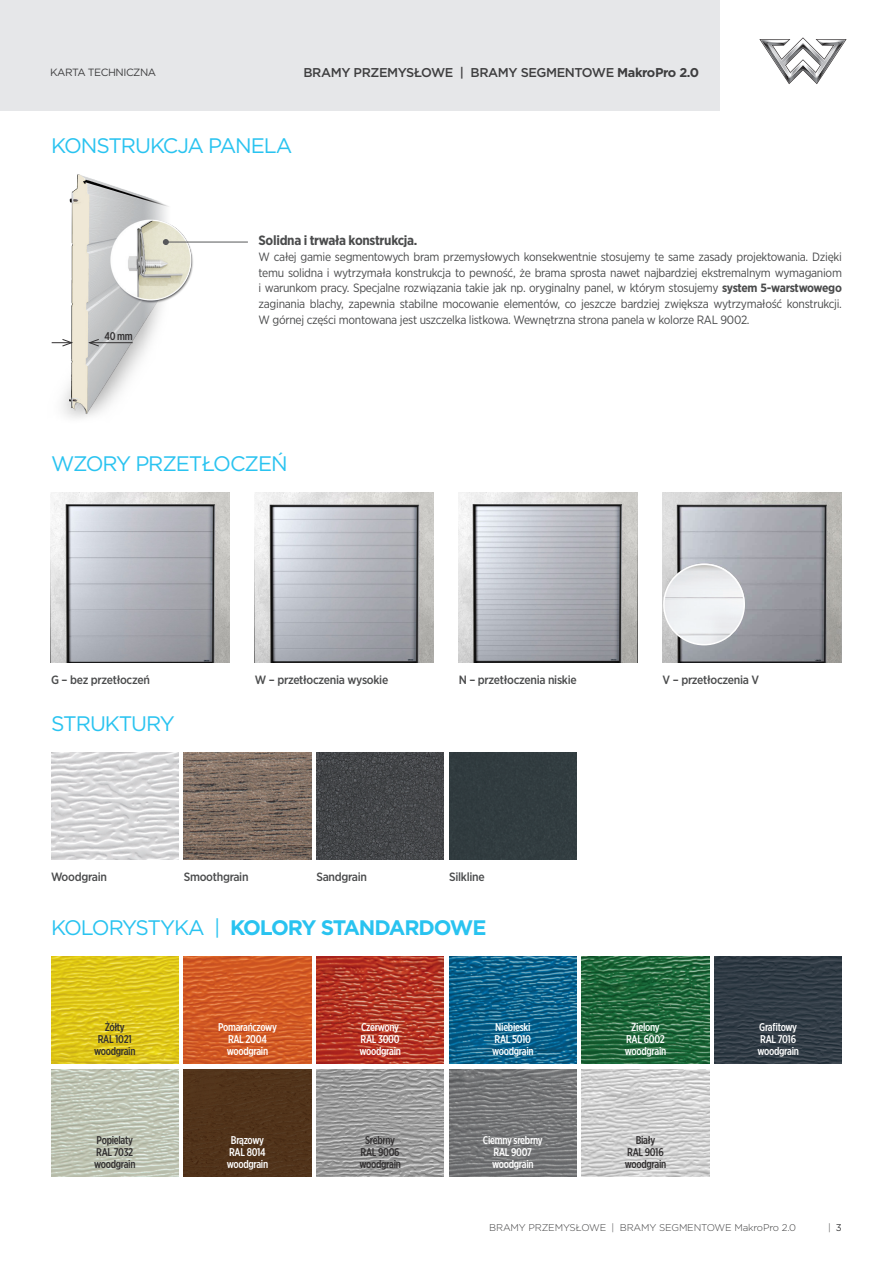
<style>
.page{position:relative;width:893px;height:1263px;background:#fff}
.page>*{position:absolute;margin:0;border:0;box-sizing:border-box;transform-origin:0 0}
.Page_header{font:21px "Gotham";letter-spacing:-.05em;color:#29c3f0}
.Page_header-2{font:700 21px "Gotham";letter-spacing:-.05em;color:#29c3f0}
.t1{font:700 13.5px "Gotham Narrow";letter-spacing:-.025em;color:#4a4b4c}
.t2{font:500 12.75px "Gotham";letter-spacing:-.03em;color:#3e3e3f}
.t3{font:12px/15.8px "Gotham Narrow";letter-spacing:-.025em;color:#4a4b4c;text-align:justify}
.t4{font:500 12px "Gotham Narrow";letter-spacing:-.025em;color:#4a4b4c}
.Maint_Text_style_8pt{font:500 11.25px "Gotham X Narrow";letter-spacing:-.025em;color:#fff}
.Maint_Text_style_8pt-2{font:500 11.25px "Gotham X Narrow";letter-spacing:-.025em;color:#312f30}
.t5{font:10.5px "Gotham";letter-spacing:-.045em;color:#3e3e3f}
.t6{font:300 9.75px "Gotham";letter-spacing:-.015em;color:#3e3e3f}
.s1{font-weight:700}
.s2{font-weight:400}
</style>
<div class="page">
<div style="left:0;top:0;width:721px;height:111px;background:#e6e7e9"></div>
<svg style="left:759px;top:37px;width:88px;height:47px"></svg>
<img style="left:51px;top:174px;width:149px;height:244px">
<img style="left:459px;top:492px;width:178px;height:170px">
<img style="left:255px;top:492px;width:178px;height:170px">
<img style="left:51px;top:492px;width:178px;height:170px">
<svg style="left:52px;top:338px;width:22px;height:9px"></svg>
<hr style="left:90px;top:342px;width:43px;height:1px;background:#312f30">
<svg style="left:87px;top:338px;width:13px;height:9px"></svg>
<img style="left:663px;top:492px;width:178px;height:170px">
<img style="left:664px;top:564px;width:80px;height:81px;border-radius:40px">
<div style="left:663px;top:564px;width:82px;height:81px;border:2px solid #fff;border-radius:50%"></div>
<hr style="left:166px;top:242px;width:82px;height:1px;background:#57585a">
<svg style="left:163px;top:239px;width:6px;height:6px"></svg>
<img style="left:51px;top:957px;width:128px;height:107px">
<img style="left:316px;top:957px;width:128px;height:107px">
<img style="left:449px;top:957px;width:128px;height:107px">
<img style="left:582px;top:957px;width:127px;height:107px">
<img style="left:714px;top:957px;width:128px;height:107px">
<img style="left:316px;top:1069px;width:128px;height:108px">
<img style="left:51px;top:1069px;width:128px;height:108px">
<img style="left:449px;top:1069px;width:128px;height:108px">
<img style="left:582px;top:1069px;width:127px;height:108px">
<div style="left:184px;top:1069px;width:127px;height:108px;background:#51331a"></div>
<img style="left:184px;top:957px;width:127px;height:107px">
<img style="left:51px;top:752px;width:128px;height:107px">
<div style="left:449px;top:752px;width:128px;height:107px;background:#313c3f"></div>
<img style="left:316px;top:752px;width:128px;height:107px">
<img style="left:184px;top:752px;width:127px;height:107px">
<p class="t5" style="left:50px;top:66px;width:108px">KARTA TECHNICZNA</p>
<p class="t2" style="left:303px;top:65px;width:397px">BRAMY PRZEMYSŁOWE | BRAMY SEGMENTOWE <span class="s1">MakroPro 2.0</span></p>
<p class="Page_header" style="left:51px;top:132px;width:243px">KONSTRUKCJA PANELA</p>
<p class="Maint_Text_style_8pt-2" style="left:105px;top:329px;width:30px">40 mm</p>
<p class="t1" style="left:259px;top:232px;width:160px">Solidna i trwała konstrukcja.</p>
<p class="t3" style="left:259px;top:249px;width:585px">W całej gamie segmentowych bram przemysłowych konsekwentnie stosujemy te same zasady projektowania. Dzięki temu solidna i wytrzymała konstrukcja to pewność, że brama sprosta nawet najbardziej ekstremalnym wymaganiom i warunkom pracy. Specjalne rozwiązania takie jak np. oryginalny panel, w którym stosujemy <span class="s1">system 5-warstwowego </span>zaginania blachy, zapewnia stabilne mocowanie elementów, co jeszcze bardziej zwiększa wytrzymałość konstrukcji.<br>W górnej części montowana jest uszczelka listkowa. Wewnętrzna strona panela w kolorze RAL 9002.</p>
<p class="Page_header" style="left:51px;top:450px;width:238px">WZORY PRZETŁOCZEŃ</p>
<p class="t4" style="left:51px;top:672px;width:100px">G – bez przetłoczeń</p>
<p class="t4" style="left:255px;top:672px;width:135px">W – przetłoczenia wysokie</p>
<p class="t4" style="left:459px;top:672px;width:120px">N – przetłoczenia niskie</p>
<p class="t4" style="left:663px;top:672px;width:98px">V – przetłoczenia V</p>
<p class="Page_header" style="left:51px;top:710px;width:125px">STRUKTURY</p>
<p class="t4" style="left:51px;top:869px;width:57px">Woodgrain</p>
<p class="t4" style="left:184px;top:869px;width:66px">Smoothgrain</p>
<p class="t4" style="left:316px;top:869px;width:52px">Sandgrain</p>
<p class="t4" style="left:449px;top:869px;width:37px">Silkline</p>
<p class="Page_header-2" style="left:51px;top:914px;width:437px"><span class="s2">KOLORYSTYKA |</span> KOLORY STANDARDOWE</p>
<p class="Maint_Text_style_8pt-2" style="left:105px;top:1020px;width:22px">Żółty</p>
<p class="Maint_Text_style_8pt-2" style="left:98px;top:1032px;width:36px">RAL 1021</p>
<p class="Maint_Text_style_8pt-2" style="left:94px;top:1044px;width:43px">woodgrain</p>
<p class="Maint_Text_style_8pt" style="left:218px;top:1020px;width:60px">Pomarańczowy</p>
<p class="Maint_Text_style_8pt" style="left:228px;top:1032px;width:40px">RAL 2004</p>
<p class="Maint_Text_style_8pt" style="left:227px;top:1044px;width:43px">woodgrain</p>
<p class="Maint_Text_style_8pt" style="left:361px;top:1020px;width:39px">Czerwony</p>
<p class="Maint_Text_style_8pt" style="left:361px;top:1032px;width:41px">RAL 3000</p>
<p class="Maint_Text_style_8pt" style="left:359px;top:1044px;width:43px">woodgrain</p>
<p class="Maint_Text_style_8pt" style="left:495px;top:1020px;width:37px">Niebieski</p>
<p class="Maint_Text_style_8pt" style="left:495px;top:1032px;width:38px">RAL 5010</p>
<p class="Maint_Text_style_8pt" style="left:492px;top:1044px;width:43px">woodgrain</p>
<p class="Maint_Text_style_8pt" style="left:631px;top:1020px;width:30px">Zielony</p>
<p class="Maint_Text_style_8pt" style="left:626px;top:1032px;width:40px">RAL 6002</p>
<p class="Maint_Text_style_8pt" style="left:625px;top:1044px;width:43px">woodgrain</p>
<p class="Maint_Text_style_8pt" style="left:759px;top:1020px;width:39px">Grafitowy</p>
<p class="Maint_Text_style_8pt" style="left:760px;top:1032px;width:37px">RAL 7016</p>
<p class="Maint_Text_style_8pt" style="left:757px;top:1044px;width:43px">woodgrain</p>
<p class="Maint_Text_style_8pt-2" style="left:97px;top:1133px;width:38px">Popielaty</p>
<p class="Maint_Text_style_8pt-2" style="left:96px;top:1145px;width:39px">RAL 7032</p>
<p class="Maint_Text_style_8pt-2" style="left:94px;top:1157px;width:43px">woodgrain</p>
<p class="Maint_Text_style_8pt" style="left:231px;top:1133px;width:35px">Brązowy</p>
<p class="Maint_Text_style_8pt" style="left:229px;top:1145px;width:38px">RAL 8014</p>
<p class="Maint_Text_style_8pt" style="left:227px;top:1157px;width:43px">woodgrain</p>
<p class="Maint_Text_style_8pt-2" style="left:365px;top:1133px;width:32px">Srebrny</p>
<p class="Maint_Text_style_8pt-2" style="left:361px;top:1145px;width:41px">RAL 9006</p>
<p class="Maint_Text_style_8pt-2" style="left:359px;top:1157px;width:43px">woodgrain</p>
<p class="Maint_Text_style_8pt" style="left:483px;top:1133px;width:61px">Ciemny srebrny</p>
<p class="Maint_Text_style_8pt" style="left:494px;top:1145px;width:40px">RAL 9007</p>
<p class="Maint_Text_style_8pt" style="left:492px;top:1157px;width:43px">woodgrain</p>
<p class="Maint_Text_style_8pt-2" style="left:636px;top:1133px;width:21px">Biały</p>
<p class="Maint_Text_style_8pt-2" style="left:627px;top:1145px;width:38px">RAL 9016</p>
<p class="Maint_Text_style_8pt-2" style="left:625px;top:1157px;width:43px">woodgrain</p>
<p class="t6" style="left:489px;top:1221px;width:308px">BRAMY PRZEMYSŁOWE | BRAMY SEGMENTOWE MakroPro 2.0</p>
<p class="t6" style="left:828px;top:1221px;width:15px">| <span class="s2">3</span></p>
</div>
